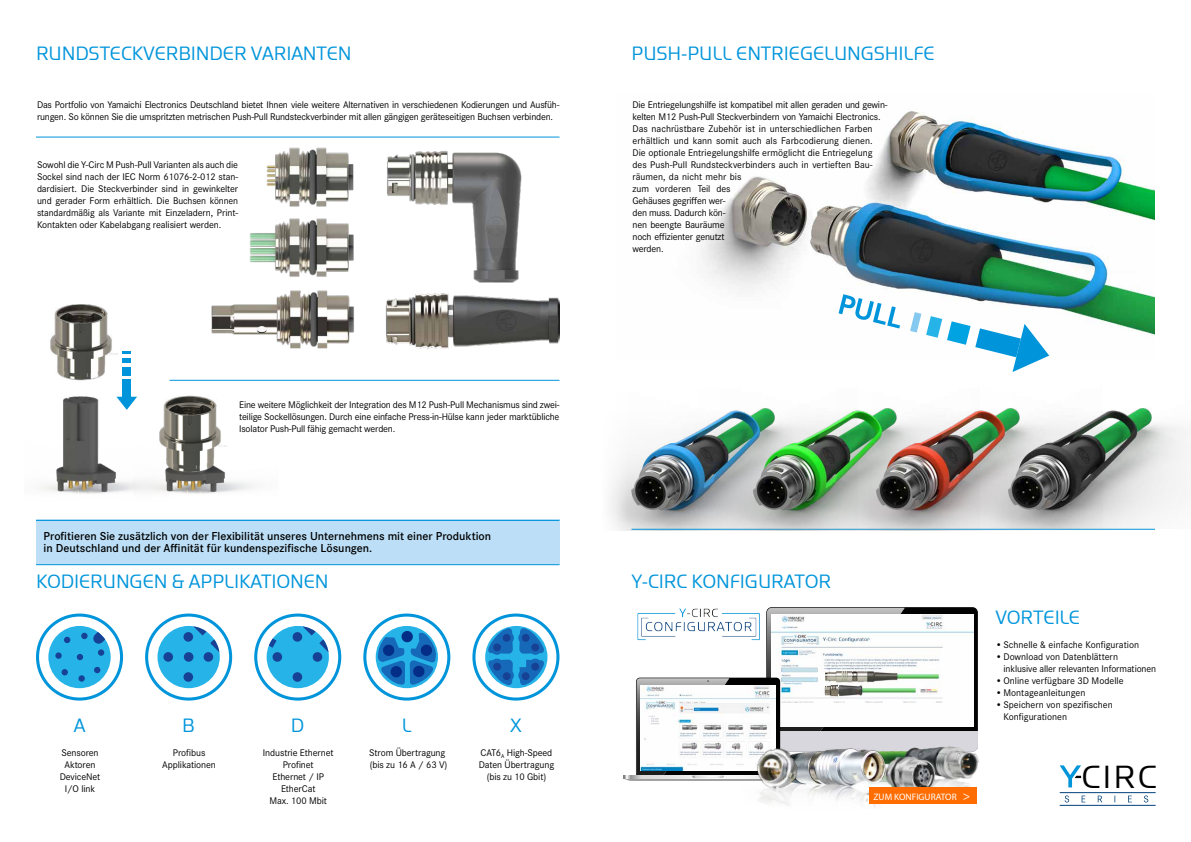
<style>
.page{position:relative;width:1191px;height:842px;background:#fff}
.page>*{position:absolute;margin:0;border:0;box-sizing:border-box;transform-origin:0 0}
.t1{font:33.2px "Handel Gothic ITC Com";color:#000}
.t2{font:20px "Handel Gothic ITC Com";letter-spacing:-.01em;color:#0095db;scale:.95 1}
.t3{font:600 12px/12px "Corporate S";color:#000}
.t4{font:10px/12px "Corporate S";letter-spacing:-.01em;color:#000}
.t5{font:9.4px "Myriad Pro";color:#fff}
.s1{font-size:12.5px}
</style>
<div class="page">
<img style="left:701px;top:111px;width:454px;height:245px">
<div style="left:36px;top:520px;width:523px;height:45px;background:#bcdff7"></div>
<img style="left:387px;top:151px;width:135px;height:129px">
<svg style="left:38px;top:615px;width:83px;height:84px"></svg>
<div style="left:36px;top:613px;width:87px;height:87px;border:3px solid #0095db;border-radius:50%"></div>
<div style="left:48px;top:626px;width:63px;height:62px;background:#26b3e8;border-radius:50%"></div>
<svg style="left:64px;top:637px;width:6px;height:6px"></svg>
<div style="left:81px;top:633px;width:7px;height:6px;background:#164194;border-radius:50%"></div>
<div style="left:98px;top:649px;width:6px;height:7px;background:#164194;border-radius:50%"></div>
<svg style="left:94px;top:667px;width:6px;height:6px"></svg>
<div style="left:78px;top:675px;width:7px;height:7px;background:#164194;border-radius:50%"></div>
<svg style="left:62px;top:669px;width:6px;height:6px"></svg>
<svg style="left:77px;top:654px;width:6px;height:6px"></svg>
<div style="left:55px;top:652px;width:7px;height:7px;background:#164194;border-radius:50%"></div>
<svg style="left:93px;top:632px;width:12px;height:12px"></svg>
<svg style="left:147px;top:615px;width:84px;height:84px"></svg>
<div style="left:145px;top:613px;width:87px;height:87px;border:3px solid #0095db;border-radius:50%"></div>
<div style="left:157px;top:626px;width:63px;height:62px;background:#26b3e8;border-radius:50%"></div>
<div style="left:163px;top:652px;width:10px;height:10px;background:#164194;border-radius:50%"></div>
<div style="left:184px;top:652px;width:9px;height:10px;background:#164194;border-radius:50%"></div>
<div style="left:204px;top:652px;width:9px;height:10px;background:#164194;border-radius:50%"></div>
<div style="left:183px;top:632px;width:10px;height:10px;background:#164194;border-radius:50%"></div>
<div style="left:183px;top:672px;width:10px;height:10px;background:#164194;border-radius:50%"></div>
<svg style="left:193px;top:626px;width:26px;height:26px"></svg>
<svg style="left:256px;top:615px;width:84px;height:84px"></svg>
<div style="left:254px;top:613px;width:87px;height:87px;border:3px solid #0095db;border-radius:50%"></div>
<div style="left:267px;top:626px;width:62px;height:62px;background:#26b3e8;border-radius:50%"></div>
<div style="left:272px;top:652px;width:10px;height:10px;background:#164194;border-radius:50%"></div>
<div style="left:313px;top:652px;width:9px;height:10px;background:#164194;border-radius:50%"></div>
<div style="left:293px;top:632px;width:9px;height:10px;background:#164194;border-radius:50%"></div>
<div style="left:293px;top:672px;width:9px;height:10px;background:#164194;border-radius:50%"></div>
<svg style="left:302px;top:626px;width:26px;height:26px"></svg>
<svg style="left:269px;top:638px;width:7px;height:10px"></svg>
<svg style="left:474px;top:615px;width:84px;height:84px"></svg>
<div style="left:472px;top:613px;width:87px;height:87px;border:3px solid #0095db;border-radius:50%"></div>
<div style="left:485px;top:626px;width:62px;height:62px;background:#26b3e8;border-radius:50%"></div>
<svg style="left:488px;top:628px;width:56px;height:58px"></svg>
<div style="left:503px;top:634px;width:7px;height:8px;background:#164194;border-radius:50%"></div>
<div style="left:493px;top:643px;width:8px;height:8px;background:#164194;border-radius:50%"></div>
<div style="left:503px;top:672px;width:7px;height:8px;background:#164194;border-radius:50%"></div>
<div style="left:493px;top:663px;width:8px;height:7px;background:#164194;border-radius:50%"></div>
<div style="left:522px;top:634px;width:7px;height:8px;background:#164194;border-radius:50%"></div>
<div style="left:531px;top:643px;width:8px;height:8px;background:#164194;border-radius:50%"></div>
<div style="left:522px;top:672px;width:7px;height:8px;background:#164194;border-radius:50%"></div>
<div style="left:531px;top:663px;width:8px;height:7px;background:#164194;border-radius:50%"></div>
<svg style="left:365px;top:615px;width:84px;height:84px"></svg>
<div style="left:363px;top:613px;width:87px;height:87px;border:3px solid #0095db;border-radius:50%"></div>
<div style="left:376px;top:626px;width:62px;height:62px;background:#26b3e8;border-radius:50%"></div>
<svg style="left:378px;top:629px;width:59px;height:56px"></svg>
<img style="left:385px;top:280px;width:174px;height:69px">
<img style="left:211px;top:290px;width:143px;height:59px">
<img style="left:250px;top:218px;width:104px;height:59px">
<img style="left:266px;top:147px;width:88px;height:60px">
<hr style="left:169px;top:380px;width:390px;height:1px;background:#0095db">
<hr style="left:36px;top:137px;width:523px;height:1px;background:#0095db">
<hr style="left:36px;top:520px;width:523px;height:1px;background:#0095db">
<hr style="left:36px;top:564px;width:523px;height:1px;background:#0095db">
<img style="left:41px;top:304px;width:92px;height:190px">
<img style="left:133px;top:395px;width:121px;height:99px">
<div style="left:123px;top:379px;width:8px;height:18px;background:#0095db"></div>
<svg style="left:116px;top:397px;width:21px;height:13px"></svg>
<div style="left:123px;top:367px;width:8px;height:8px;background:#0095db"></div>
<div style="left:123px;top:358px;width:8px;height:5px;background:#0095db"></div>
<svg style="left:123px;top:351px;width:8px;height:3px"></svg>
<img style="left:610px;top:441px;width:64px;height:89px">
<svg style="left:910px;top:312px;width:139px;height:60px"></svg>
<svg style="left:838px;top:294px;width:62px;height:34px"></svg>
<hr style="left:1059px;top:792px;width:96px;height:1px;background:#00417b">
<hr style="left:1059px;top:805px;width:96px;height:1px;background:#00417b">
<svg style="left:1064px;top:795px;width:84px;height:7px"></svg>
<svg style="left:1059px;top:765px;width:22px;height:22px"></svg>
<hr style="left:631px;top:529px;width:524px;height:1px;background:#0095db">
<img style="left:887px;top:758px;width:92px;height:46px">
<img style="left:823px;top:782px;width:64px;height:26px">
<svg style="left:624px;top:608px;width:354px;height:174px"></svg>
<img style="left:640px;top:685px;width:136px;height:86px">
<img style="left:735px;top:733px;width:88px;height:73px">
<div style="left:868px;top:788px;width:108px;height:16px;background:#ff6c00"></div>
<img style="left:636px;top:608px;width:124px;height:32px">
<img style="left:674px;top:408px;width:124px;height:122px">
<img style="left:798px;top:408px;width:304px;height:122px">
<img style="left:929px;top:408px;width:258px;height:121px">
<h2 class="t2" style="left:36px;top:42px;width:334px">RUNDSTECKVERBINDER VARIANTEN</h2>
<p class="t4" style="left:37px;top:98px;width:524px">Das Portfolio von Yamaichi Electronics Deutschland bietet Ihnen viele weitere Alternativen in verschiedenen Kodierungen und Ausfüh&shy;rungen. So können Sie die umspritzten metrischen Push-Pull Rundsteckverbinder mit allen gängigen geräteseitigen Buchsen verbinden.</p>
<p class="t4" style="left:37px;top:158px;width:203px;text-align:justify">Sowohl die Y-Circ M Push-Pull Varianten als auch die Sockel sind nach der IEC Norm 61076-2-012 stan&shy;dardisiert. Die Steckverbinder sind in gewinkelter und gerader Form erhältlich. Die Buchsen können standardmäßig als Variante mit Einzeladern, Print-Kontakten oder Kabelabgang realisiert werden.</p>
<p class="t4" style="left:239px;top:398px;width:322px;text-align:justify">Eine weitere Möglichkeit der Integration des M12 Push-Pull Mechanismus sind zwei&shy;teilige Sockellösungen. Durch eine einfache Press-in-Hülse kann jeder marktübliche Isolator Push-Pull fähig gemacht werden.</p>
<p class="t3" style="left:44px;top:530px;width:449px">Profitieren Sie zusätzlich von der Flexibilität unseres Unternehmens mit einer Produktion in Deutschland und der Affinität für kundenspezifische Lösungen.</p>
<h2 class="t2" style="left:36px;top:570px;width:310px">KODIERUNGEN &amp; APPLIKATIONEN</h2>
<h2 class="t2" style="left:74px;top:714px;width:14px">A</h2>
<h2 class="t2" style="left:182px;top:714px;width:15px">B</h2>
<h2 class="t2" style="left:291px;top:714px;width:16px">D</h2>
<h2 class="t2" style="left:402px;top:714px;width:12px">L</h2>
<h2 class="t2" style="left:510px;top:714px;width:14px">X</h2>
<p class="t4" style="left:60px;top:746px;width:42px;text-align:center">Sensoren<br>Aktoren<br>DeviceNet<br>I/O link</p>
<p class="t4" style="left:162px;top:746px;width:55px;text-align:center">Profibus<br>Applikationen</p>
<p class="t4" style="left:263px;top:746px;width:72px;text-align:center">Industrie Ethernet<br>Profinet<br>Ethernet / IP<br>EtherCat<br>Max. 100 Mbit</p>
<p class="t4" style="left:369px;top:746px;width:80px">Strom Übertragung (bis zu 16 A / 63 V)</p>
<p class="t4" style="left:479px;top:746px;width:77px;text-align:center">CAT6<sub>A</sub> High-Speed<br>Daten Übertragung (bis zu 10 Gbit)</p>
<h2 class="t2" style="left:631px;top:42px;width:321px">PUSH-PULL ENTRIEGELUNGSHILFE</h2>
<p class="t4" style="left:632px;top:98px;width:256px">Die Entriegelungshilfe ist kompatibel mit allen geraden und gewin&shy;kelten M12 Push-Pull Steckverbindern von Yamaichi Electronics.<br>Das nachrüstbare Zubehör ist in unterschiedlichen Farben erhältlich und kann somit auch als Farbcodierung dienen.<br>Die optionale Entriegelungshilfe ermöglicht die Entriegelung des Push-Pull Rundsteckverbinders auch in vertieften Bau&shy;räumen, da nicht mehr bis<br>zum vorderen Teil des<br>Gehäuses gegriffen wer-<br>den muss. Dadurch kön-<br>nen beengte Bauräume<br>noch effizienter genutzt<br>werden.</p>
<h2 class="t2" style="left:631px;top:570px;width:212px">Y-CIRC KONFIGURATOR</h2>
<p class="t5" style="left:873px;top:791px;width:98px">ZUM KONFIGURATOR <span class="s1">&gt;</span></p>
<h2 class="t2" style="left:995px;top:606px;width:91px">VORTEILE</h2>
<p class="t4" style="left:995px;top:638px;width:145px">•Schnelle &amp; einfache Konfiguration</p>
<p class="t4" style="left:1003px;top:650px;width:154px;text-indent:-8px">•Download von Datenblättern<br>inklusive aller relevanten Informationen</p>
<p class="t4" style="left:995px;top:674px;width:130px">•Online verfügbare 3D Modelle</p>
<p class="t4" style="left:995px;top:686px;width:92px">•Montageanleitungen</p>
<p class="t4" style="left:1003px;top:698px;width:111px;text-indent:-8px">•Speichern von spezifischen<br>Konfigurationen</p>
<h1 class="t1" style="left:1081px;top:758px;width:77px">CIRC</h1>
</div>
